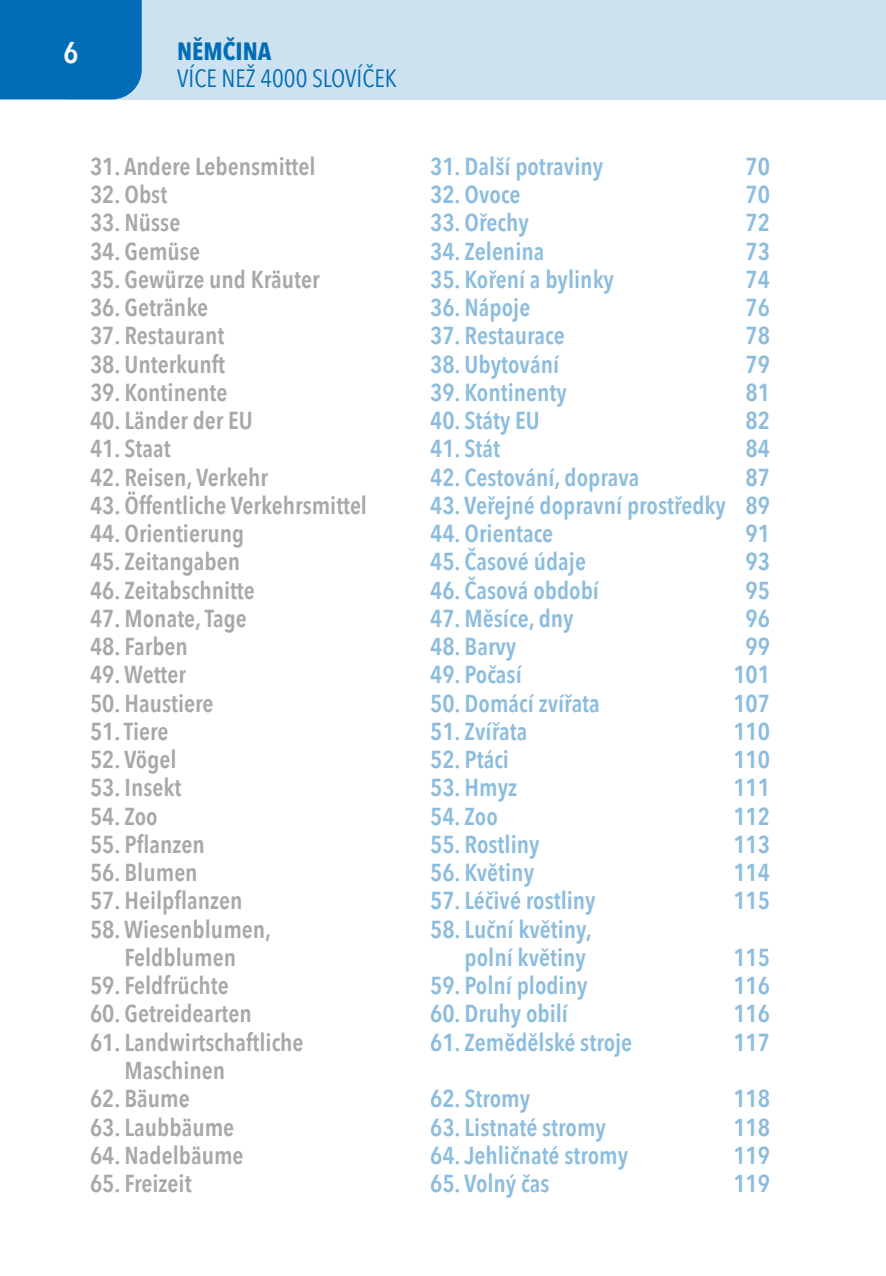
<style>
.page{position:relative;width:886px;height:1276px;background:#fff}
.page>*{position:absolute;margin:0;border:0;box-sizing:border-box;transform-origin:0 0}
.t1{font:600 30px "Avenir Next Condensed";color:#fff}
.t2{font:25px "Avenir Next Condensed";color:#006db6}
.t3{font:700 25px "Avenir Next Condensed";color:#006db6}
.t4{font:600 24.5px "Avenir Next Condensed";color:#8cbdde}
.t5{font:600 24.5px "Avenir Next Condensed";color:#a8a8a7}
.s1{color:#fff}
</style>
<div class="page">
<div style="left:66px;top:0;width:820px;height:99px;background:#cce2f0"></div>
<div style="left:0;top:0;width:142px;height:99px;background:#006db6"></div>
<p class="t1" style="left:63px;top:27px;width:16px">6</p>
<p class="t3" style="left:177px;top:35px;width:96px">NĚMČINA</p>
<p class="t2" style="left:177px;top:57px;width:221px">VÍCE NEŽ 4000 SLOVÍČEK</p>
<p class="t5" style="left:90px;top:145px;width:227px">31. Andere Lebensmittel</p>
<p class="t4" style="left:430px;top:145px;width:175px">31. Další potraviny</p>
<p class="t4" style="left:746px;top:145px;width:26px">70</p>
<p class="t5" style="left:90px;top:173px;width:79px">32. Obst</p>
<p class="t4" style="left:430px;top:173px;width:92px">32. Ovoce</p>
<p class="t4" style="left:746px;top:173px;width:26px">70</p>
<p class="t5" style="left:90px;top:201px;width:92px">33. Nüsse</p>
<p class="t4" style="left:430px;top:201px;width:100px">33. Ořechy</p>
<p class="t4" style="left:746px;top:201px;width:26px">72</p>
<p class="t5" style="left:90px;top:230px;width:111px">34. Gemüse</p>
<p class="t4" style="left:430px;top:230px;width:116px">34. Zelenina</p>
<p class="t4" style="left:746px;top:230px;width:26px">73</p>
<p class="t5" style="left:90px;top:258px;width:231px">35. Gewürze und Kräuter</p>
<p class="t4" style="left:430px;top:258px;width:185px">35. Koření a bylinky</p>
<p class="t4" style="left:746px;top:258px;width:26px">74</p>
<p class="t5" style="left:90px;top:286px;width:120px">36. Getränke</p>
<p class="t4" style="left:430px;top:286px;width:102px">36. Nápoje</p>
<p class="t4" style="left:746px;top:286px;width:26px">76</p>
<p class="t5" style="left:90px;top:314px;width:136px">37. Restaurant</p>
<p class="t4" style="left:430px;top:314px;width:136px">37. Restaurace</p>
<p class="t4" style="left:746px;top:314px;width:26px">78</p>
<p class="t5" style="left:90px;top:343px;width:137px">38. Unterkunft</p>
<p class="t4" style="left:430px;top:343px;width:131px">38. Ubytování</p>
<p class="t4" style="left:746px;top:343px;width:26px">79</p>
<p class="t5" style="left:90px;top:371px;width:139px">39. Kontinente</p>
<p class="t4" style="left:430px;top:371px;width:138px">39. Kontinenty</p>
<p class="t4" style="left:746px;top:371px;width:26px">81</p>
<p class="t5" style="left:90px;top:399px;width:164px">40. Länder der EU</p>
<p class="t4" style="left:430px;top:399px;width:111px">40. Státy EU</p>
<p class="t4" style="left:746px;top:399px;width:26px">82</p>
<p class="t5" style="left:90px;top:427px;width:82px">41. Staat</p>
<p class="t4" style="left:430px;top:427px;width:71px">41. Stát</p>
<p class="t4" style="left:746px;top:427px;width:26px">84</p>
<p class="t5" style="left:90px;top:456px;width:180px">42. Reisen, Verkehr</p>
<p class="t4" style="left:430px;top:456px;width:211px">42. Cestování, doprava</p>
<p class="t4" style="left:746px;top:456px;width:26px">87</p>
<p class="t5" style="left:90px;top:484px;width:279px">43. Öffentliche Verkehrsmittel</p>
<p class="t4" style="left:430px;top:484px;width:342px">43. Veřejné dopravní prostředky 89</p>
<p class="t5" style="left:90px;top:512px;width:156px">44. Orientierung</p>
<p class="t4" style="left:430px;top:512px;width:125px">44. Orientace</p>
<p class="t4" style="left:746px;top:512px;width:26px">91</p>
<p class="t5" style="left:90px;top:540px;width:152px">45. Zeitangaben</p>
<p class="t4" style="left:430px;top:540px;width:157px">45. Časové údaje</p>
<p class="t4" style="left:746px;top:540px;width:26px">93</p>
<p class="t5" style="left:90px;top:569px;width:166px">46. Zeitabschnitte</p>
<p class="t4" style="left:430px;top:569px;width:170px">46. Časová období</p>
<p class="t4" style="left:746px;top:569px;width:26px">95</p>
<p class="t5" style="left:90px;top:597px;width:158px">47. Monate,Tage</p>
<p class="t4" style="left:430px;top:597px;width:145px">47. Měsíce, dny</p>
<p class="t4" style="left:746px;top:597px;width:26px">96</p>
<p class="t5" style="left:90px;top:625px;width:99px">48. Farben</p>
<p class="t4" style="left:430px;top:625px;width:88px">48. Barvy</p>
<p class="t4" style="left:746px;top:625px;width:26px">99</p>
<p class="t5" style="left:90px;top:653px;width:97px">49.Wetter</p>
<p class="t4" style="left:430px;top:653px;width:93px">49. Počasí</p>
<p class="t4" style="left:733px;top:653px;width:38px">101</p>
<p class="t5" style="left:90px;top:682px;width:125px">50. Haustiere</p>
<p class="t4" style="left:430px;top:682px;width:171px">50. Domácí zvířata</p>
<p class="t4" style="left:733px;top:682px;width:38px">107</p>
<p class="t5" style="left:90px;top:710px;width:80px">51.Tiere</p>
<p class="t4" style="left:430px;top:710px;width:99px">51. Zvířata</p>
<p class="t4" style="left:733px;top:710px;width:38px">110</p>
<p class="t5" style="left:90px;top:738px;width:88px">52. Vögel</p>
<p class="t4" style="left:430px;top:738px;width:80px">52. Ptáci</p>
<p class="t4" style="left:733px;top:738px;width:38px">110</p>
<p class="t5" style="left:90px;top:766px;width:93px">53. Insekt</p>
<p class="t4" style="left:430px;top:766px;width:89px">53. Hmyz</p>
<p class="t4" style="left:733px;top:766px;width:38px">111</p>
<p class="t5" style="left:90px;top:795px;width:69px">54. Zoo</p>
<p class="t4" style="left:430px;top:795px;width:69px">54. Zoo</p>
<p class="t4" style="left:733px;top:795px;width:38px">112</p>
<p class="t5" style="left:90px;top:823px;width:116px">55. Pflanzen</p>
<p class="t4" style="left:430px;top:823px;width:111px">55. Rostliny</p>
<p class="t4" style="left:733px;top:823px;width:38px">113</p>
<p class="t5" style="left:90px;top:851px;width:109px">56. Blumen</p>
<p class="t4" style="left:430px;top:851px;width:106px">56. Květiny</p>
<p class="t4" style="left:733px;top:851px;width:38px">114</p>
<p class="t5" style="left:90px;top:879px;width:154px">57. Heilpflanzen</p>
<p class="t4" style="left:430px;top:879px;width:167px">57. Léčivé rostliny</p>
<p class="t4" style="left:733px;top:879px;width:38px">115</p>
<p class="t5" style="left:90px;top:908px;width:183px">58.Wiesenblumen,</p>
<p class="t4" style="left:430px;top:908px;width:163px">58. Luční květiny,</p>
<p class="t5" style="left:90px;top:936px;width:148px"><span class="s1">58.</span> Feldblumen</p>
<p class="t4" style="left:430px;top:936px;width:157px"><span class="s1">58.</span> polní květiny</p>
<p class="t4" style="left:733px;top:936px;width:38px">115</p>
<p class="t5" style="left:90px;top:964px;width:140px">59. Feldfrüchte</p>
<p class="t4" style="left:430px;top:964px;width:159px">59. Polní plodiny</p>
<p class="t4" style="left:733px;top:964px;width:38px">116</p>
<p class="t5" style="left:90px;top:992px;width:163px">60. Getreidearten</p>
<p class="t4" style="left:430px;top:992px;width:139px">60. Druhy obilí</p>
<p class="t4" style="left:733px;top:992px;width:38px">116</p>
<p class="t5" style="left:90px;top:1021px;width:215px">61. Landwirtschaftliche</p>
<p class="t4" style="left:430px;top:1021px;width:204px">61. Zemědělské stroje</p>
<p class="t4" style="left:733px;top:1021px;width:38px">117</p>
<p class="t5" style="left:90px;top:1049px;width:137px"><span class="s1">61.</span> Maschinen</p>
<p class="t5" style="left:90px;top:1077px;width:101px">62. Bäume</p>
<p class="t4" style="left:430px;top:1077px;width:102px">62. Stromy</p>
<p class="t4" style="left:733px;top:1077px;width:38px">118</p>
<p class="t5" style="left:90px;top:1105px;width:146px">63. Laubbäume</p>
<p class="t4" style="left:430px;top:1105px;width:177px">63. Listnaté stromy</p>
<p class="t4" style="left:733px;top:1105px;width:38px">118</p>
<p class="t5" style="left:90px;top:1134px;width:155px">64. Nadelbäume</p>
<p class="t4" style="left:430px;top:1134px;width:200px">64. Jehličnaté stromy</p>
<p class="t4" style="left:733px;top:1134px;width:38px">119</p>
<p class="t5" style="left:90px;top:1162px;width:103px">65. Freizeit</p>
<p class="t4" style="left:430px;top:1162px;width:121px">65. Volný čas</p>
<p class="t4" style="left:733px;top:1162px;width:38px">119</p>
</div>
